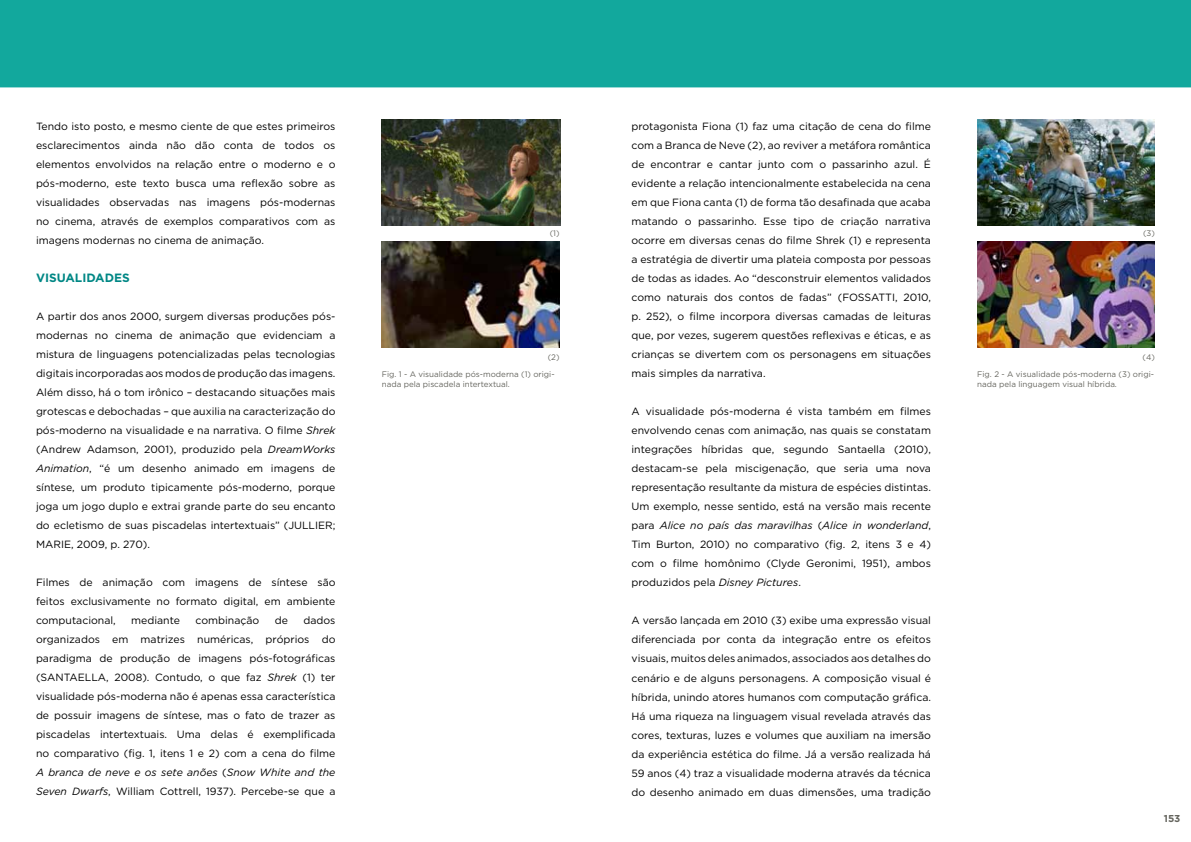
<style>
.page{position:relative;width:1191px;height:842px;background:#fff}
.page>*{position:absolute;margin:0;border:0;box-sizing:border-box;transform-origin:0 0}
.t1{font:700 12px "Gotham HTF";color:#008785}
.t2{font:10.5px/19px "Gotham HTF";color:#000;text-align:justify}
.t3{font:700 10px "Gotham HTF";color:#65655e}
.t4{font:8px/10px "Gotham HTF";color:#65655e}
.s1{font-style:italic}
</style>
<div class="page">
<img style="left:0;top:0;width:1191px;height:348px">
<img style="left:382px;top:119px;width:178px;height:106px">
<img style="left:977px;top:119px;width:178px;height:106px">
<img style="left:382px;top:242px;width:177px;height:106px">
<img style="left:977px;top:242px;width:178px;height:106px">
<p class="t2" style="left:36px;top:117px;width:301px">Tendo isto posto, e mesmo ciente de que estes primeiros esclarecimentos ainda não dão conta de todos os elementos envolvidos na relação entre o moderno e o pós-moderno, este texto busca uma reflexão sobre as visualidades observadas nas imagens pós-modernas no cinema, através de exemplos comparativos com as imagens modernas no cinema de animação.</p>
<p class="t1" style="left:36px;top:271px;width:95px">VISUALI DADES</p>
<p class="t2" style="left:36px;top:307px;width:301px">A partir dos anos 2000, surgem diversas produções pós&shy;modernas no cinema de animação que evidenciam a mistura de linguagens potencializadas pelas tecnologias digitais incorporadas aos modos de produção das imagens.<br>Além disso, há o tom irônico – destacando situações mais grotescas e debochadas – que auxilia na caracterização do pós-moderno na visualidade e na narrativa. O filme <span class="s1">Shrek </span>(Andrew Adamson, 2001), produzido pela <span class="s1">DreamWorks Animation</span>, “é um desenho animado em imagens de síntese, um produto tipicamente pós-moderno, porque joga um jogo duplo e extrai grande parte do seu encanto do ecletismo de suas piscadelas intertextuais” (JULLIER; MARIE, 2009, p. 270).</p>
<p class="t2" style="left:36px;top:573px;width:301px">Filmes de animação com imagens de síntese são feitos exclusivamente no formato digital, em ambiente computacional,</p>
<p class="t2" style="left:36px;top:611px;width:301px;text-indent:267px">dados organizados em matrizes numéricas, próprios do paradigma de produção de imagens pós-fotográficas (SANTAELLA, 2008). Contudo, o que faz <span class="s1">Shrek</span> (1) ter visualidade pós-moderna não é apenas essa característica de possuir imagens de síntese, mas o fato de trazer as piscadelas intertextuais. Uma delas é exemplificada no comparativo (fig. 1, itens 1 e 2) com a cena do filme <span class="s1">A branca de neve e os sete anões</span> (<span class="s1">Snow White and the Seven Dwarfs</span>, William Cottrell, 1937). Percebe-se que a</p>
<p class="t2" style="left:131px;top:611px;width:50px">mediante</p>
<p class="t2" style="left:196px;top:611px;width:65px">combinação</p>
<p class="t2" style="left:275px;top:611px;width:15px">de</p>
<p class="t2" style="left:631px;top:117px;width:301px">protagonista Fiona (1) faz uma citação de cena do filme com a Branca de Neve (2), ao reviver a metáfora romântica de encontrar e cantar junto com o passarinho azul. É evidente a relação intencionalmente estabelecida na cena em que Fiona canta (1) de forma tão desafinada que acaba matando o passarinho. Esse tipo de criação narrativa ocorre em diversas cenas do filme Shrek (1) e representa a estratégia de divertir uma plateia composta por pessoas de todas as idades. Ao “desconstruir elementos validados como naturais dos contos de fadas” (FOSSATTI, 2010, p. 252), o filme incorpora diversas camadas de leituras que, por vezes, sugerem questões reflexivas e éticas, e as crianças se divertem com os personagens em situações mais simples da narrativa.</p>
<p class="t2" style="left:631px;top:402px;width:301px">A visualidade pós-moderna é vista também em filmes envolvendo cenas com animação, nas quais se constatam integrações híbridas que, segundo Santaella (2010), destacam-se pela miscigenação, que seria uma nova representação resultante da mistura de espécies distintas.<br>Um exemplo, nesse sentido, está na versão mais recente para <span class="s1">Alice no país das maravilhas</span> (<span class="s1">Alice in wonderland</span>, Tim Burton, 2010) no comparativo (fig. 2, itens 3 e 4) com o filme homônimo (Clyde Geronimi, 1951), ambos produzidos pela <span class="s1">Disney Pictures</span>.</p>
<p class="t2" style="left:631px;top:611px;width:301px">A versão lançada em 2010 (3) exibe uma expressão visual diferenciada por conta da integração entre os efeitos visuais, muitos deles animados, associados aos detalhes do cenário e de alguns personagens. A composição visual é híbrida, unindo atores humanos com computação gráfica.<br>Há uma riqueza na linguagem visual revelada através das cores, texturas, luzes e volumes que auxiliam na imersão da experiência estética do filme. Já a versão realizada há 59 anos (4) traz a visualidade moderna através da técnica do desenho animado em duas dimensões, uma tradição</p>
<p class="t4" style="left:549px;top:228px;width:11px">(1)</p>
<p class="t4" style="left:1143px;top:228px;width:13px">(3)</p>
<p class="t4" style="left:548px;top:352px;width:13px">(2)</p>
<p class="t4" style="left:1142px;top:352px;width:14px">(4)</p>
<p class="t4" style="left:382px;top:369px;width:174px">Fig. 1 - A visualidade pós-moderna (1) origi&shy;nada pela piscadela intertextual.</p>
<p class="t4" style="left:977px;top:369px;width:178px">Fig. 2 - A visualidade pós-moderna (3) origi&shy;nada pela linguagem visual híbrida.</p>
<p class="t3" style="left:1163px;top:813px;width:18px">153</p>
</div>
